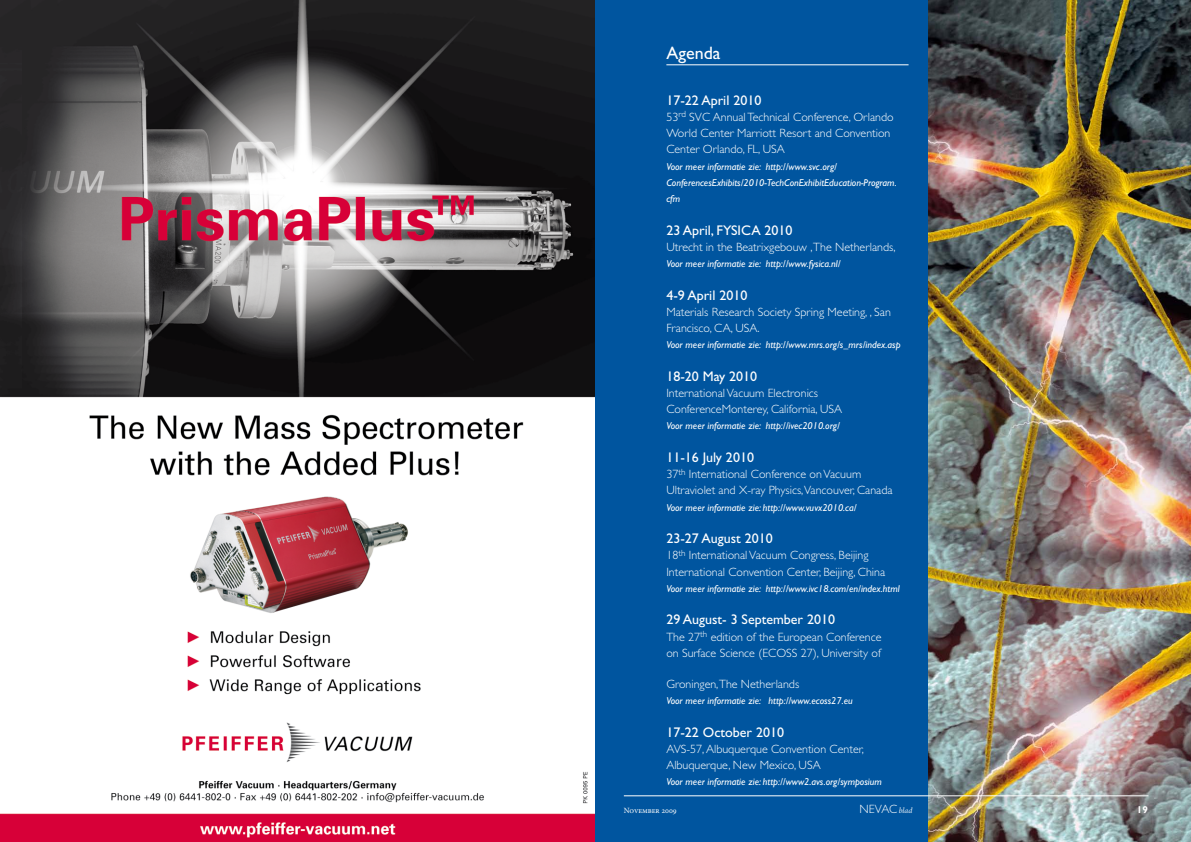
<style>
.page{position:relative;width:1191px;height:842px;background:#fff}
.page>*{position:absolute;margin:0;border:0;box-sizing:border-box;transform-origin:0 0}
.t1{font:18px "Gill Sans Std";color:#fff}
.t2{font:14px "Gill Sans Std";color:#fff}
.t3{font:300 12px/16.2px "Gill Sans Std";color:#fff}
.t4{font:italic 10px/16.2px "Gill Sans Std";color:#fff}
.t5{font:700 10px "Gill Sans Std";color:#fff}
.t6{font:8px "Minion Pro";letter-spacing:-.01em;color:#fff}
.s1{font-family:"Minion Pro It Subh";font-weight:400;font-size:8px}
</style>
<div class="page">
<img style="left:0;top:0;width:595px;height:842px">
<div style="left:595px;top:0;width:333px;height:842px;background:#00559f"></div>
<img style="left:928px;top:0;width:263px;height:842px">
<hr style="left:624px;top:795px;width:524px;height:1px;background:#fff">
<hr style="left:666px;top:65px;width:242px;height:1px;background:#fff">
<h1 class="t1" style="left:666px;top:42px;width:56px">Agenda</h1>
<p class="t2" style="left:666px;top:92px;width:96px">17-22 April 2010</p>
<p class="t3" style="left:666px;top:109px;width:229px">53<sup>rd</sup> SVC Annual Technical Conference, Orlando<br>World Center Marriott Resort and Convention<br>Center Orlando, FL, USA</p>
<p class="t4" style="left:666px;top:158px;width:232px">Voor meer informatie zie: http://www.svc.org/<br>ConferencesExhibits/2010-TechConExhibitEducation-Program. cfm</p>
<p class="t2" style="left:666px;top:222px;width:128px">23 April, FYSICA 2010</p>
<p class="t3" style="left:666px;top:239px;width:231px">Utrecht in the Beatrixgebouw ,The Netherlands,</p>
<p class="t4" style="left:666px;top:256px;width:176px">Voor meer informatie zie: http://www.fysica.nl/</p>
<p class="t2" style="left:666px;top:287px;width:82px">4-9 April 2010</p>
<p class="t3" style="left:666px;top:304px;width:226px">Materials Research Society Spring Meeting, , San<br>Francisco, CA, USA.</p>
<p class="t4" style="left:666px;top:337px;width:236px">Voor meer informatie zie: http://www.mrs.org/s_mrs/index.asp</p>
<p class="t2" style="left:666px;top:368px;width:92px">18-20 May 2010</p>
<p class="t3" style="left:666px;top:385px;width:177px">International Vacuum Electronics<br>ConferenceMonterey, California, USA</p>
<p class="t4" style="left:666px;top:418px;width:175px">Voor meer informatie zie: http://ivec2010.org/</p>
<p class="t2" style="left:666px;top:449px;width:89px">11-16 July 2010</p>
<p class="t3" style="left:666px;top:466px;width:228px">37<sup>th</sup> International Conference on Vacuum<br>Ultraviolet and X-ray Physics,Vancouver, Canada</p>
<p class="t4" style="left:666px;top:499px;width:192px">Voor meer informatie zie: http://www.vuvx2010.ca/</p>
<p class="t2" style="left:666px;top:530px;width:108px">23-27 August 2010</p>
<p class="t3" style="left:666px;top:547px;width:220px">18<sup>th</sup> International Vacuum Congress, Beijing<br>International Convention Center, Beijing, China</p>
<p class="t4" style="left:666px;top:580px;width:235px">Voor meer informatie zie: http://www.ivc18.com/en/index.html</p>
<p class="t2" style="left:666px;top:611px;width:170px">29 August- 3 September 2010</p>
<p class="t3" style="left:666px;top:629px;width:217px">The 27<sup>th</sup> edition of the European Conference on Surface Science (ECOSS 27), University of</p>
<p class="t3" style="left:666px;top:676px;width:134px">Groningen,The Netherlands</p>
<p class="t4" style="left:666px;top:693px;width:188px">Voor meer informatie zie: http://www.ecoss27.eu</p>
<p class="t2" style="left:666px;top:724px;width:119px">17-22 October 2010</p>
<p class="t3" style="left:666px;top:741px;width:199px">AVS-57, Albuquerque Convention Center,<br>Albuquerque, New Mexico, USA</p>
<p class="t4" style="left:666px;top:774px;width:217px">Voor meer informatie zie: http://www2.avs.org/symposium</p>
<p class="t6" style="left:624px;top:806px;width:54px">November 2009</p>
<p class="t3" style="left:859px;top:801px;width:55px">NEVAC <span class="s1">blad</span></p>
<p class="t5" style="left:1136px;top:804px;width:13px">19</p>
</div>
